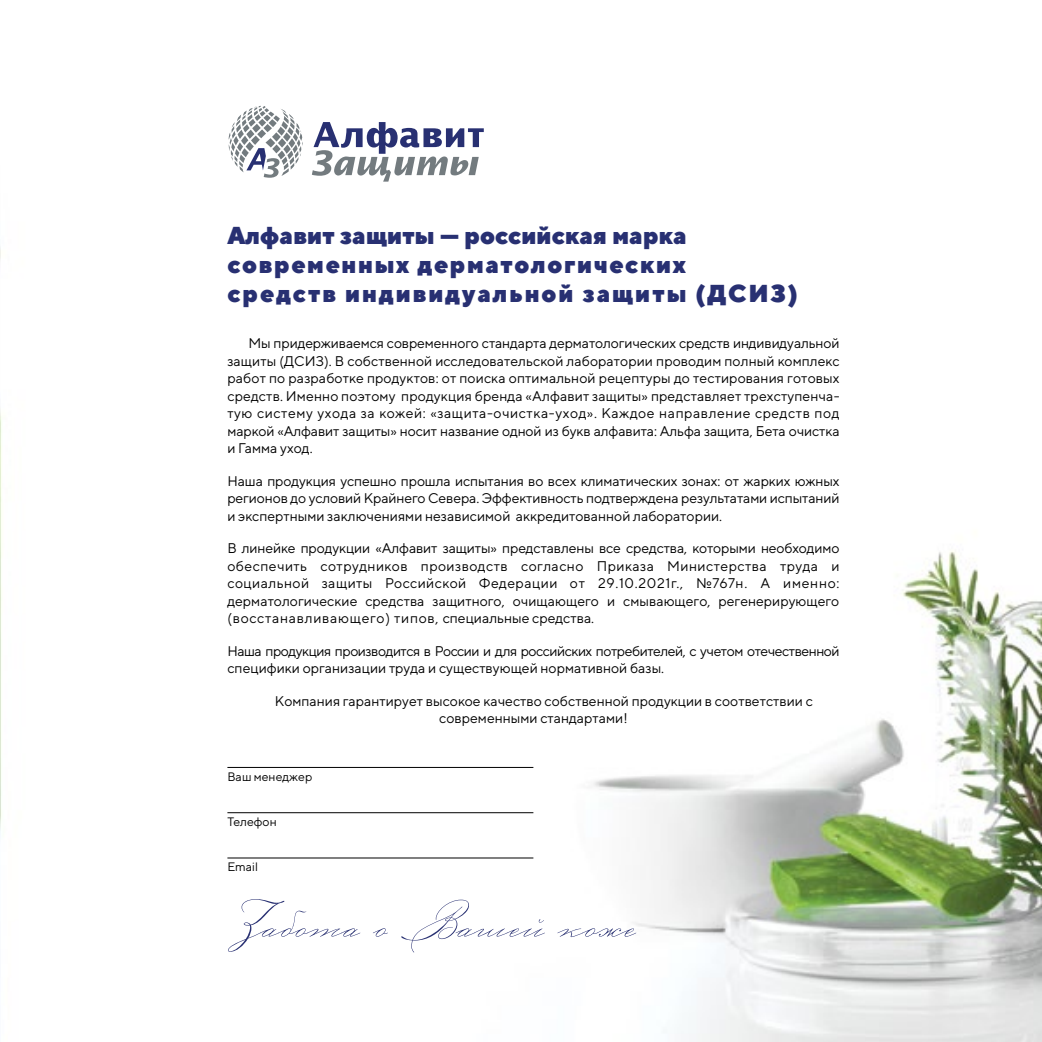
<style>
.page{position:relative;width:1042px;height:1042px;background:#fff}
.page>*{position:absolute;margin:0;border:0;box-sizing:border-box;transform-origin:0 0}
.t1{font:52.5px "P22 Allyson Pro";color:#283072}
.t2{font:900 24.5px/29.4px "TT Norms";letter-spacing:.06em;color:#283072}
.t3{font:14px/17.5px "TT Norms";color:#000;text-align:justify}
.t4{font:14px/17.5px "TT Norms";letter-spacing:-.035em;color:#000}
.t5{font:12.25px "TT Norms";color:#000}
</style>
<div class="page">
<img style="left:0;top:105px;width:1042px;height:937px">
<svg style="left:237px;top:106px;width:58px;height:21px"></svg>
<svg style="left:312px;top:122px;width:172px;height:60px"></svg>
<svg style="left:246px;top:148px;width:33px;height:30px"></svg>
<hr style="left:227px;top:767px;width:306px;height:1px;background:#000">
<hr style="left:227px;top:812px;width:306px;height:1px;background:#000">
<hr style="left:227px;top:857px;width:306px;height:1px;background:#000">
<h2 class="t2" style="left:227px;top:220px;width:572px">Алфавит защиты — российская марка современных дерматологических средств индивидуальной защиты (ДСИЗ)</h2>
<p class="t3" style="left:227px;top:334px;width:614px;text-indent:21px">Мы придерживаемся современного стандарта дерматологических средств индивидуальной защиты (ДСИЗ). В собственной исследовательской лаборатории проводим полный комплекс работ по разработке продуктов: от поиска оптимальной рецептуры до тестирования готовых средств. Именно поэтому продукция бренда «Алфавит защиты» представляет трехступенча&shy;тую систему ухода за кожей: «защита-очистка-уход». Каждое направление средств под маркой «Алфавит защиты» носит название одной из букв алфавита: Альфа защита, Бета очистка и Гамма уход.</p>
<p class="t3" style="left:227px;top:472px;width:614px">Наша продукция успешно прошла испытания во всех климатических зонах: от жарких южных регионов до условий Крайнего Севера. Эффективность подтверждена результатами испытаний и экспертными заключениями независимой аккредитованной лаборатории.</p>
<p class="t3" style="left:227px;top:539px;width:614px">В линейке продукции «Алфавит защиты» представлены все средства, которыми необходимо обеспечить сотрудников производств согласно Приказа Министерства труда и социальной защиты Российской Федерации от 29.10.2021г., №767н. А именно: дерматологические средства защитного, очищающего и смывающего, регенерирующего (восстанавливающего) типов, специальные средства.</p>
<p class="t4" style="left:227px;top:642px;width:614px">Наша продукция производится в России и для российских потребителей, с учетом отечественной специфики организации труда и существующей нормативной базы.</p>
<p class="t3" style="left:439px;top:691px;width:375px;text-indent:-164px">Компания гарантирует высокое качество собственной продукции в соответствии с современными стандартами!</p>
<p class="t5" style="left:227px;top:769px;width:86px">Ваш менеджер</p>
<p class="t5" style="left:227px;top:814px;width:51px">Телефон</p>
<p class="t5" style="left:227px;top:859px;width:32px">Email</p>
<h1 class="t1" style="left:227px;top:892px;width:410px">Забота о Вашей коже</h1>
</div>
